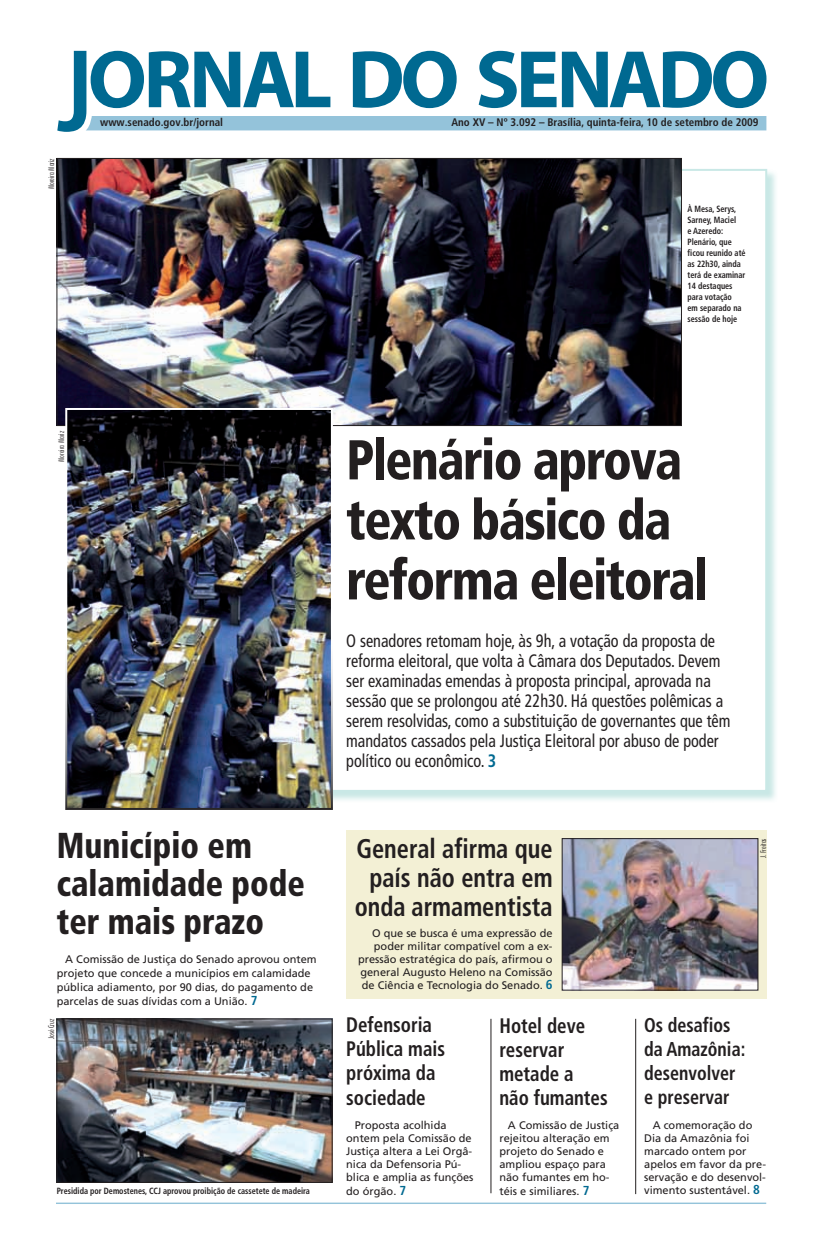
<style>
.page{position:relative;width:823px;height:1248px;background:#fff}
.page>*{position:absolute;margin:0;border:0;box-sizing:border-box;transform-origin:0 0}
.t1{font:900 condensed 56px/60px "Frutiger";letter-spacing:-.03em;color:#231f20;scale:.9 1}
.t2{font:900 condensed 36px/38px "Frutiger";color:#231f20;scale:.9 1}
.t3{font:700 condensed 27px/29px "Frutiger";color:#231f20;text-align:center;scale:.9 1}
.t4{font:700 condensed 21px/24px "Frutiger";color:#231f20;scale:.9 1}
.t5{font:700 condensed 20px/24px "Frutiger";color:#231f20;scale:.9 1}
.t6{font:condensed 18px/20px "Frutiger";color:#231f20;scale:.9 1}
.t7{font:11px/13px "Frutiger";color:#231f20}
.t8{font:700 condensed 11px "Frutiger";color:#231f20}
.t9{font:700 condensed 9px/11px "Frutiger";color:#231f20;scale:.9 1}
.t10{font:300 condensed 8px "Futura BT";color:#231f20}
.s1{font-weight:700;color:#006991}
.s2{font-weight:700;font-stretch:condensed;font-size:13px;color:#006991}
</style>
<div class="page">
<svg style="left:56px;top:1202px;width:709px;height:1px"></svg>
<div style="left:346px;top:830px;width:419px;height:168px;background:#f3f0d5"></div>
<img style="left:83px;top:168px;width:693px;height:642px">
<div style="left:84px;top:169px;width:682px;height:622px;background:#fff;border:2px solid #c9e8e6"></div>
<svg style="left:57px;top:51px;width:709px;height:81px"></svg>
<img style="left:59px;top:160px;width:620px;height:263px">
<img style="left:68px;top:411px;width:262px;height:395px">
<div style="left:65px;top:408px;width:268px;height:401px;border:2px solid #fff"></div>
<img style="left:59px;top:1020px;width:271px;height:160px">
<div style="left:57px;top:1018px;width:275px;height:164px;border:1px solid #231f20"></div>
<img style="left:563px;top:840px;width:192px;height:148px">
<div style="left:561px;top:838px;width:196px;height:152px;border:1px solid #231f20"></div>
<hr style="left:490px;top:1018px;width:1px;height:175px;background:#231f20">
<hr style="left:635px;top:1018px;width:1px;height:175px;background:#231f20">
<p class="t10" style="left:47px;top:189px;width:32px;rotate:-90deg">Moreira Mariz</p>
<p class="t8" style="left:100px;top:116px;width:124px">www.senado.gov.br/jornal</p>
<p class="t8" style="left:451px;top:116px;width:308px">Ano XV – Nº 3.092 – Brasília, quinta-feira, 10 de setembro de 2009</p>
<p class="t9" style="left:687px;top:203px;width:66px">À Mesa, Serys,<br>Sarney, Maciel<br>e Azeredo:<br>Plenário, que ficou reunido até as 22h30, ainda terá de examinar<br>14 destaques para votação<br>em separado na sessão de hoje</p>
<p class="t10" style="left:56px;top:462px;width:32px;rotate:-90deg">Moreira Mariz</p>
<h1 class="t1" style="left:346px;top:430px;width:403px">Plenário aprova texto básico da reforma eleitoral</h1>
<p class="t6" style="left:346px;top:630px;width:428px">O senadores retomam hoje, às 9h, a votação da proposta de reforma eleitoral, que volta à Câmara dos Deputados. Devem ser examinadas emendas à proposta principal, aprovada na sessão que se prolongou até 22h30. Há questões polêmicas a serem resolvidas, como a substituição de governantes que têm mandatos cassados pela Justiça Eleitoral por abuso de poder político ou econômico. <span class="s1">3</span></p>
<h2 class="t2" style="left:57px;top:826px;width:277px">Município em calamidade pode ter mais prazo</h2>
<p class="t7" style="left:57px;top:952px;width:261px;line-height:14px;text-indent:9px">A Comissão de Justiça do Senado aprovou ontem projeto que concede a municípios em calamidade pública adiamento, por 90 dias, do pagamento de parcelas de suas dívidas com a União. <span class="s2">7</span></p>
<p class="t10" style="left:47px;top:1039px;width:22px;rotate:-90deg">José Cruz</p>
<p class="t9" style="left:57px;top:1185px;width:283px">Presidida por Demostenes, CCJ aprovou proibição de cassetete de madeira</p>
<h3 class="t3" style="left:354px;top:833px;width:221px">General afirma que país não entra em onda armamentista</h3>
<p class="t7" style="left:358px;top:927px;width:196px;text-align:right">O que se busca é uma expressão de poder militar compatível com a ex&shy;pressão estratégica do país, afirmou o general Augusto Heleno na Comissão de Ciência e Tecnologia do Senado. <span class="s2">6</span></p>
<h3 class="t4" style="left:346px;top:1013px;width:111px">Defensoria<br>Pública mais próxima da sociedade</h3>
<p class="t7" style="left:346px;top:1118px;width:129px;text-indent:9px">Proposta acolhida ontem pela Comissão de<br>Justiça altera a Lei Orgâ&shy;nica da Defensoria Pú&shy;blica e amplia as funções</p>
<p class="t7" style="left:346px;top:1184px;width:61px">do órgão. <span class="s2">7</span></p>
<h3 class="t4" style="left:499px;top:1013px;width:122px">Hotel deve reservar metade a não fumantes</h3>
<p class="t7" style="left:499px;top:1118px;width:121px;text-indent:9px">A Comissão de Justiça rejeitou alteração em projeto do Senado e ampliou espaço para não fumantes em ho-</p>
<p class="t7" style="left:499px;top:1184px;width:91px">téis e similiares. <span class="s2">7</span></p>
<p class="t10" style="left:758px;top:858px;width:21px;rotate:-90deg">J. Freitas</p>
<h3 class="t5" style="left:643px;top:1012px;width:114px">Os desafios da Amazônia: desenvolver e preservar</h3>
<p class="t7" style="left:643px;top:1118px;width:123px;text-indent:9px">A comemoração do<br>Dia da Amazônia foi marcado ontem por apelos em favor da pre&shy;servação e do desenvol&shy;vimento sustentável. <span class="s2">8</span></p>
</div>
